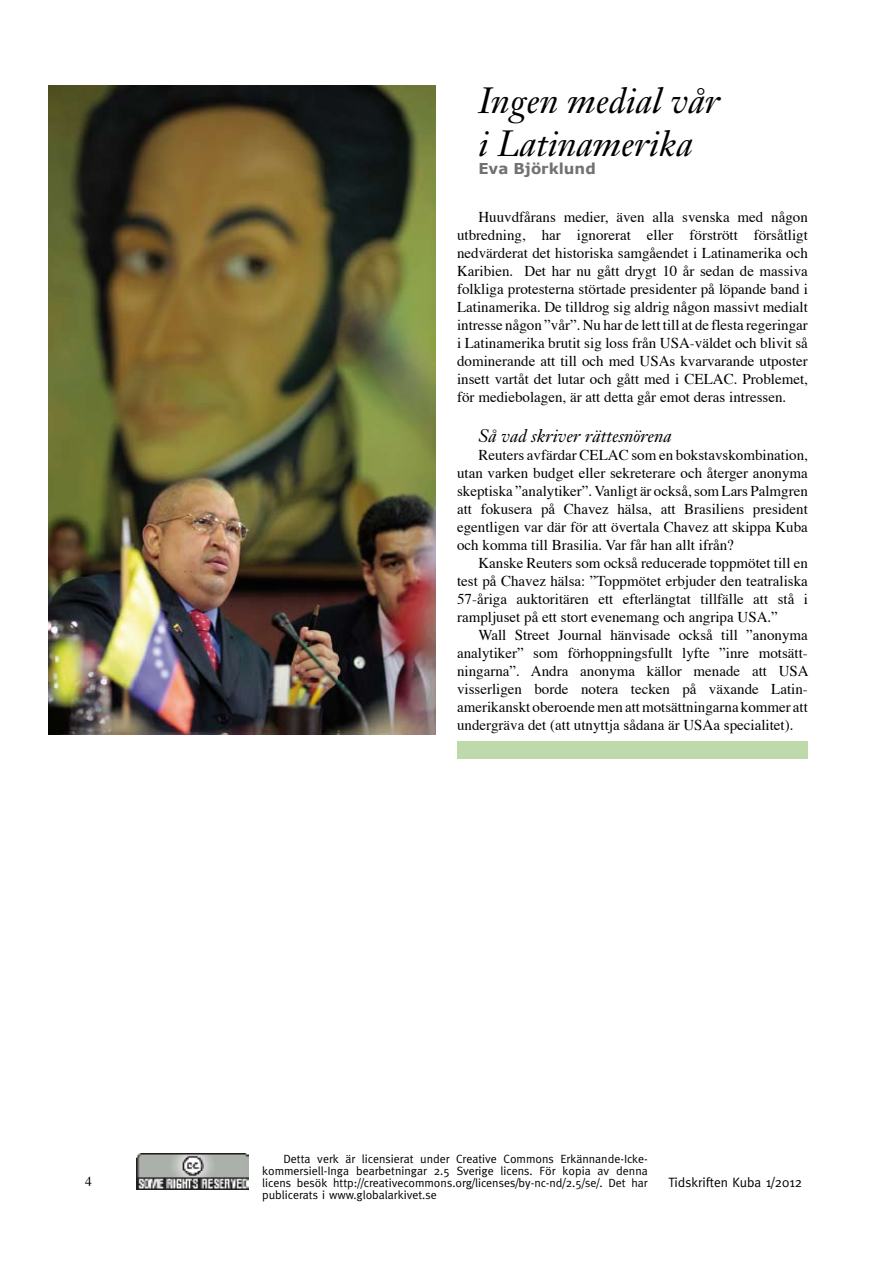
<style>
.page{position:relative;width:893px;height:1263px;background:#fff}
.page>*{position:absolute;margin:0;border:0;box-sizing:border-box;transform-origin:0 0}
.t1{font:italic 36px/43.2px "Janson Text";color:#000}
.t2{font:italic 18px "Janson Text";color:#000}
.t3{font:15px/18px "Times";color:#000;text-align:justify}
.t4{font:700 15px "Verdana";color:#707173}
.t5{font:13.5px "Meta";color:#000}
.t6{font:13.5px "Times";color:#000}
.t7{font:12px/12px "Meta";color:#000;text-align:justify}
</style>
<div class="page">
<img style="left:136px;top:1153px;width:113px;height:36px">
<div style="left:457px;top:741px;width:351px;height:18px;background:#bedaab"></div>
<img style="left:49px;top:85px;width:387px;height:650px">
<h1 class="t1" style="left:478px;top:79px;width:243px">Ingen medial vår i Latinamerika</h1>
<p class="t4" style="left:478px;top:159px;width:119px">Eva Björklund</p>
<p class="t3" style="left:457px;top:207px;width:352px;text-indent:21px">Huuvdfårans medier, även alla svenska med någon utbredning, har ignorerat eller förstrött försåtligt nedvärderat det historiska samgåendet i Latinamerika och Karibien. Det har nu gått drygt 10 år sedan de massiva folkliga protesterna störtade presidenter på löpande band i Latinamerika. De tilldrog sig aldrig någon massivt medialt intresse någon ”vår”. Nu har de lett till at de flesta regeringar i Latinamerika brutit sig loss från USA-väldet och blivit så dominerande att till och med USAs kvarvarande utposter insett vartåt det lutar och gått med i CELAC. Problemet, för mediebolagen, är att detta går emot deras intressen.</p>
<p class="t2" style="left:478px;top:424px;width:195px">Så vad skriver rättesnörena</p>
<p class="t3" style="left:457px;top:444px;width:352px;text-indent:21px">Reuters avfärdar CELAC som en bokstavskombination, utan varken budget eller sekreterare och återger anonyma skeptiska ”analytiker”. Vanligt är också, som Lars Palmgren att fokusera på Chavez hälsa, att Brasiliens president egentligen var där för att övertala Chavez att skippa Kuba och komma till Brasilia. Var får han allt ifrån?</p>
<p class="t3" style="left:457px;top:552px;width:352px;text-indent:21px">Kanske Reuters som också reducerade toppmötet till en test på Chavez hälsa: ”Toppmötet erbjuder den teatraliska 57-åriga auktoritären ett efterlängtat tillfälle att stå i rampljuset på ett stort evenemang och angripa USA.”</p>
<p class="t3" style="left:457px;top:624px;width:353px;text-indent:21px">Wall Street Journal hänvisade också till ”anonyma analytiker” som förhoppningsfullt lyfte ”inre motsätt&shy;ningarna”. Andra anonyma källor menade att USA visserligen borde notera tecken på växande Latin&shy;amerikanskt oberoende men att motsättningarna kommer att undergräva det (att utnyttja sådana är USAa specialitet).</p>
<p class="t7" style="left:262px;top:1153px;width:387px;text-indent:21px">Detta verk är licensierat under Creative Commons Erkännande-Icke&shy;kommersiell-Inga bearbetningar 2.5 Sverige licens. För kopia av denna licens besök http://creativecommons.org/licenses/by-nc-nd/2.5/se/. Det har publicerats i www.globalarkivet.se</p>
<p class="t6" style="left:85px;top:1169px;width:8px">4</p>
<p class="t5" style="left:668px;top:1174px;width:135px">Tidskriften Kuba 1/2012</p>
</div>
